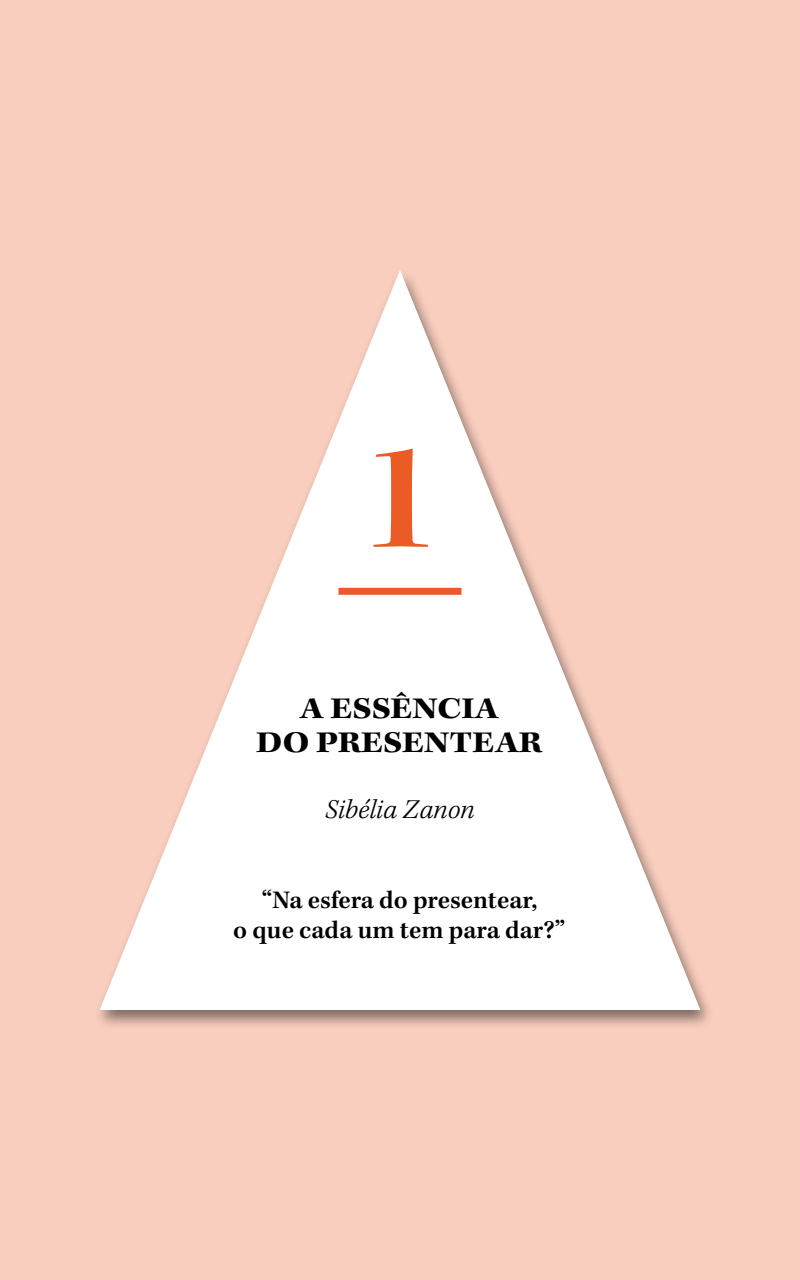
<style>
.page{position:relative;width:800px;height:1280px;background:#f9cebe}
.page>*{position:absolute;margin:0;border:0;box-sizing:border-box;transform-origin:0 0}
.t1{font:150px "Kepler Std Semibold Ext Disp";color:#eb5b25}
.t2{font:700 expanded 30px/34px "Kepler Std";color:#000;text-align:center}
.t3{font:italic 300 28px "Kepler Std";color:#000}
.t4{font:600 26px/30px "Kepler Std";color:#000;text-align:center}
</style>
<div class="page">
<div style="left:94px;top:267px;width:622px;height:762px;background:#000;opacity:.5"></div>
<svg style="left:98px;top:270px;width:604px;height:741px"></svg>
<div style="left:338px;top:588px;width:124px;height:7px;background:#eb5b25"></div>
<h1 class="t1" style="left:357px;top:411px;width:87px">1</h1>
<p class="t2" style="left:256px;top:694px;width:288px">A ESSÊNCIA<br>DO PRESENTEAR</p>
<p class="t3" style="left:325px;top:793px;width:151px">Sibélia Zanon</p>
<p class="t4" style="left:233px;top:886px;width:333px">“Na esfera do presentear,<br>o que cada um tem para dar?”</p>
</div>
